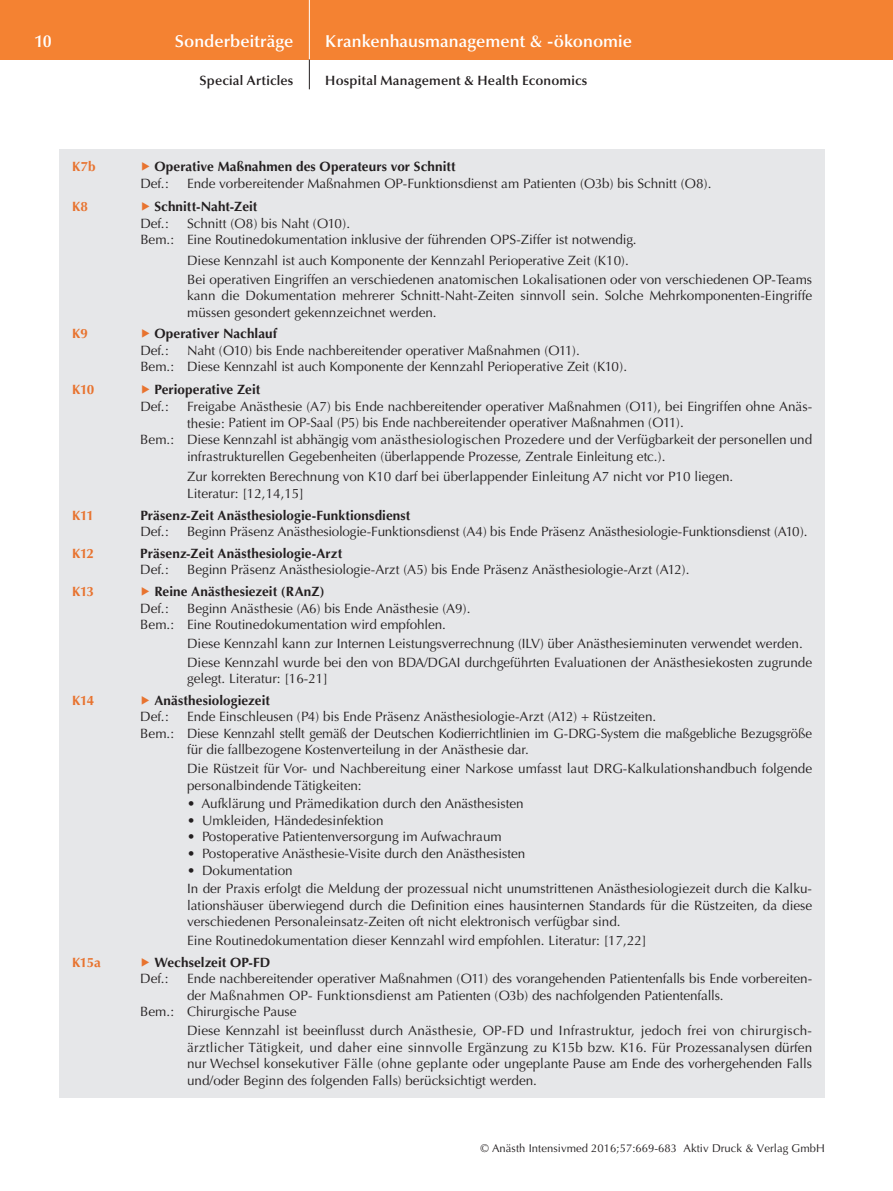
<style>
.page{position:relative;width:893px;height:1191px;background:#fff}
.page>*{position:absolute;margin:0;border:0;box-sizing:border-box;transform-origin:0 0}
.t1{font:600 17.25px "Optima";color:#fff}
.t2{font:13.5px/16.5px "Optima";color:#231f20}
.t3{font:700 13.5px/16.5px "Optima";letter-spacing:.005em;color:#231f20}
.t4{font:600 13.5px "Optima";letter-spacing:.015em;color:#231f20}
.t5{font:700 13.5px "Optima";letter-spacing:-.04em;color:#e8732f}
.t6{font:11.25px "Optima";letter-spacing:.005em;color:#231f20}
.s1{color:#e8732f}
.s2{font-weight:400}
</style>
<div class="page">
<div style="left:0;top:0;width:893px;height:60px;background:#f48232"></div>
<hr style="left:309px;top:0;width:1px;height:60px;background:#fff">
<svg style="left:309px;top:60px;width:1px;height:29px"></svg>
<div style="left:60px;top:149px;width:765px;height:948px;background:#e6e7e9"></div>
<p class="t1" style="left:34px;top:31px;width:19px">10</p>
<p class="t1" style="left:175px;top:31px;width:120px">Sonderbeiträge</p>
<p class="t1" style="left:325px;top:31px;width:308px">Krankenhausmanagement &amp; -ökonomie</p>
<p class="t4" style="left:199px;top:73px;width:95px">Special Articles</p>
<p class="t4" style="left:325px;top:73px;width:264px">Hospital Management &amp; Health Economics</p>
<p class="t5" style="left:72px;top:159px;width:25px">K7b</p>
<p class="t3" style="left:140px;top:159px;width:317px"><span class="s1">▶</span> Operative Maßnahmen des Operateurs vor Schnitt<br><span class="s2">Def.:</span></p>
<p class="t2" style="left:187px;top:175px;width:526px">Ende vorbereitender Maßnahmen OP-Funktionsdienst am Patienten (O3b) bis Schnitt (O8).</p>
<p class="t5" style="left:72px;top:198px;width:17px">K8</p>
<p class="t3" style="left:140px;top:198px;width:119px"><span class="s1">▶</span> Schnitt-Naht-Zeit<br><span class="s2">Def.:</span></p>
<p class="t2" style="left:140px;top:215px;width:498px;text-indent:47px">Schnitt (O8) bis Naht (O10).<br>Bem.: Eine Routinedokumentation inklusive der führenden OPS-Ziffer ist notwendig.</p>
<p class="t2" style="left:187px;top:251px;width:627px;line-height:18.6px">Diese Kennzahl ist auch Komponente der Kennzahl Perioperative Zeit (K10).<br>Bei operativen Eingriffen an verschiedenen anatomischen Lokalisationen oder von verschiedenen OP-Teams</p>
<p class="t2" style="left:187px;top:287px;width:627px">kann die Dokumentation mehrerer Schnitt-Naht-Zeiten sinnvoll sein. Solche Mehrkomponenten-Eingriffe müssen gesondert gekennzeichnet werden.</p>
<p class="t5" style="left:72px;top:326px;width:17px">K9</p>
<p class="t3" style="left:140px;top:326px;width:138px"><span class="s1">▶</span> Operativer Nachlauf<br><span class="s2">Def.:</span></p>
<p class="t2" style="left:140px;top:342px;width:488px;text-align:center">Naht (O10) bis Ende nachbereitender operativer Maßnahmen (O11).<br>Bem.: Diese Kennzahl ist auch Komponente der Kennzahl Perioperative Zeit (K10).</p>
<p class="t5" style="left:72px;top:382px;width:24px">K10</p>
<p class="t3" style="left:140px;top:382px;width:122px"><span class="s1">▶</span> Perioperative Zeit<br><span class="s2">Def.:</span></p>
<p class="t2" style="left:187px;top:398px;width:627px">Freigabe Anästhesie (A7) bis Ende nachbereitender operativer Maßnahmen (O11), bei Eingriffen ohne Anäs-</p>
<p class="t2" style="left:187px;top:415px;width:498px">thesie: Patient im OP-Saal (P5) bis Ende nachbereitender operativer Maßnahmen (O11).</p>
<p class="t2" style="left:140px;top:431px;width:673px">Bem.: Diese Kennzahl ist abhängig vom anästhesiologischen Prozedere und der Verfügbarkeit der personellen und</p>
<p class="t2" style="left:187px;top:448px;width:480px">infrastrukturellen Gegebenheiten (überlappende Prozesse, Zentrale Einleitung etc.).</p>
<p class="t2" style="left:187px;top:469px;width:548px">Zur korrekten Berechnung von K10 darf bei überlappender Einleitung A7 nicht vor P10 liegen.<br>Literatur: [12,14,15]</p>
<p class="t5" style="left:72px;top:507px;width:23px">K11</p>
<p class="t3" style="left:140px;top:507px;width:272px">Präsenz-Zeit Anästhesiologie-Funktionsdienst</p>
<p class="t2" style="left:140px;top:523px;width:30px">Def.:</p>
<p class="t2" style="left:187px;top:523px;width:622px">Beginn Präsenz Anästhesiologie-Funktionsdienst (A4) bis Ende Präsenz Anästhesiologie-Funktionsdienst (A10).</p>
<p class="t5" style="left:72px;top:545px;width:23px">K12</p>
<p class="t3" style="left:140px;top:545px;width:203px">Präsenz-Zeit Anästhesiologie-Arzt</p>
<p class="t2" style="left:140px;top:562px;width:30px">Def.:</p>
<p class="t2" style="left:187px;top:562px;width:504px">Beginn Präsenz Anästhesiologie-Arzt (A5) bis Ende Präsenz Anästhesiologie-Arzt (A12).</p>
<p class="t5" style="left:72px;top:583px;width:23px">K13</p>
<p class="t3" style="left:140px;top:583px;width:186px"><span class="s1">▶</span> Reine Anästhesiezeit (RAnZ)<br><span class="s2">Def.:</span></p>
<p class="t2" style="left:140px;top:600px;width:332px;text-indent:47px">Beginn Anästhesie (A6) bis Ende Anästhesie (A9).<br>Bem.: Eine Routinedokumentation wird empfohlen.</p>
<p class="t2" style="left:187px;top:634px;width:627px;line-height:18.6px">Diese Kennzahl kann zur Internen Leistungsverrechnung (ILV) über Anästhesieminuten verwendet werden.<br>Diese Kennzahl wurde bei den von BDA/DGAI durchgeführten Evaluationen der Anästhesiekosten zugrunde</p>
<p class="t2" style="left:187px;top:670px;width:142px">gelegt. Literatur: [16-21]</p>
<p class="t5" style="left:72px;top:692px;width:23px">K14</p>
<p class="t3" style="left:140px;top:692px;width:131px"><span class="s1">▶</span> Anästhesiologiezeit<br><span class="s2">Def.:</span></p>
<p class="t2" style="left:187px;top:708px;width:470px">Ende Einschleusen (P4) bis Ende Präsenz Anästhesiologie-Arzt (A12) + Rüstzeiten.</p>
<p class="t2" style="left:140px;top:725px;width:673px">Bem.: Diese Kennzahl stellt gemäß der Deutschen Kodierrichtlinien im G-DRG-System die maßgebliche Bezugsgröße</p>
<p class="t2" style="left:187px;top:741px;width:343px">für die fallbezogene Kostenverteilung in der Anästhesie dar.</p>
<p class="t2" style="left:187px;top:760px;width:627px">Die Rüstzeit für Vor- und Nachbereitung einer Narkose umfasst laut DRG-Kalkulationshandbuch folgende personalbindende Tätigkeiten:</p>
<p class="t2" style="left:187px;top:795px;width:338px">• Aufklärung und Prämedikation durch den Anästhesisten</p>
<p class="t2" style="left:187px;top:812px;width:198px">• Umkleiden, Händedesinfektion</p>
<p class="t2" style="left:187px;top:828px;width:316px">• Postoperative Patientenversorgung im Aufwachraum</p>
<p class="t2" style="left:187px;top:845px;width:340px">• Postoperative Anästhesie-Visite durch den Anästhesisten</p>
<p class="t2" style="left:187px;top:861px;width:627px;line-height:18.6px">• Dokumentation<br>In der Praxis erfolgt die Meldung der prozessual nicht unumstrittenen Anästhesiologiezeit durch die Kalku-</p>
<p class="t2" style="left:187px;top:897px;width:627px">lationshäuser überwiegend durch die Definition eines hausinternen Standards für die Rüstzeiten, da diese verschiedenen Personaleinsatz-Zeiten oft nicht elektronisch verfügbar sind.</p>
<p class="t2" style="left:187px;top:932px;width:461px">Eine Routinedokumentation dieser Kennzahl wird empfohlen. Literatur: [17,22]</p>
<p class="t5" style="left:72px;top:954px;width:30px">K15a</p>
<p class="t3" style="left:140px;top:954px;width:132px"><span class="s1">▶</span> Wechselzeit OP-FD<br><span class="s2">Def.:</span></p>
<p class="t2" style="left:187px;top:970px;width:627px">Ende nachbereitender operativer Maßnahmen (O11) des vorangehenden Patientenfalls bis Ende vorbereiten-</p>
<p class="t2" style="left:187px;top:987px;width:538px">der Maßnahmen OP- Funktionsdienst am Patienten (O3b) des nachfolgenden Patientenfalls.</p>
<p class="t2" style="left:140px;top:1003px;width:158px">Bem.: Chirurgische Pause</p>
<p class="t2" style="left:187px;top:1022px;width:627px;text-align:justify">Diese Kennzahl ist beeinflusst durch Anästhesie, OP-FD und Infrastruktur, jedoch frei von chirurgisch&shy;ärztlicher Tätigkeit, und daher eine sinnvolle Ergänzung zu K15b bzw. K16. Für Prozessanalysen dürfen nur Wechsel konsekutiver Fälle (ohne geplante oder ungeplante Pause am Ende des vorhergehenden Falls und/oder Beginn des folgenden Falls) berücksichtigt werden.</p>
<p class="t6" style="left:480px;top:1142px;width:346px">© Anästh Intensivmed 2016;57:669-683 Aktiv Druck &amp; Verlag GmbH</p>
</div>
